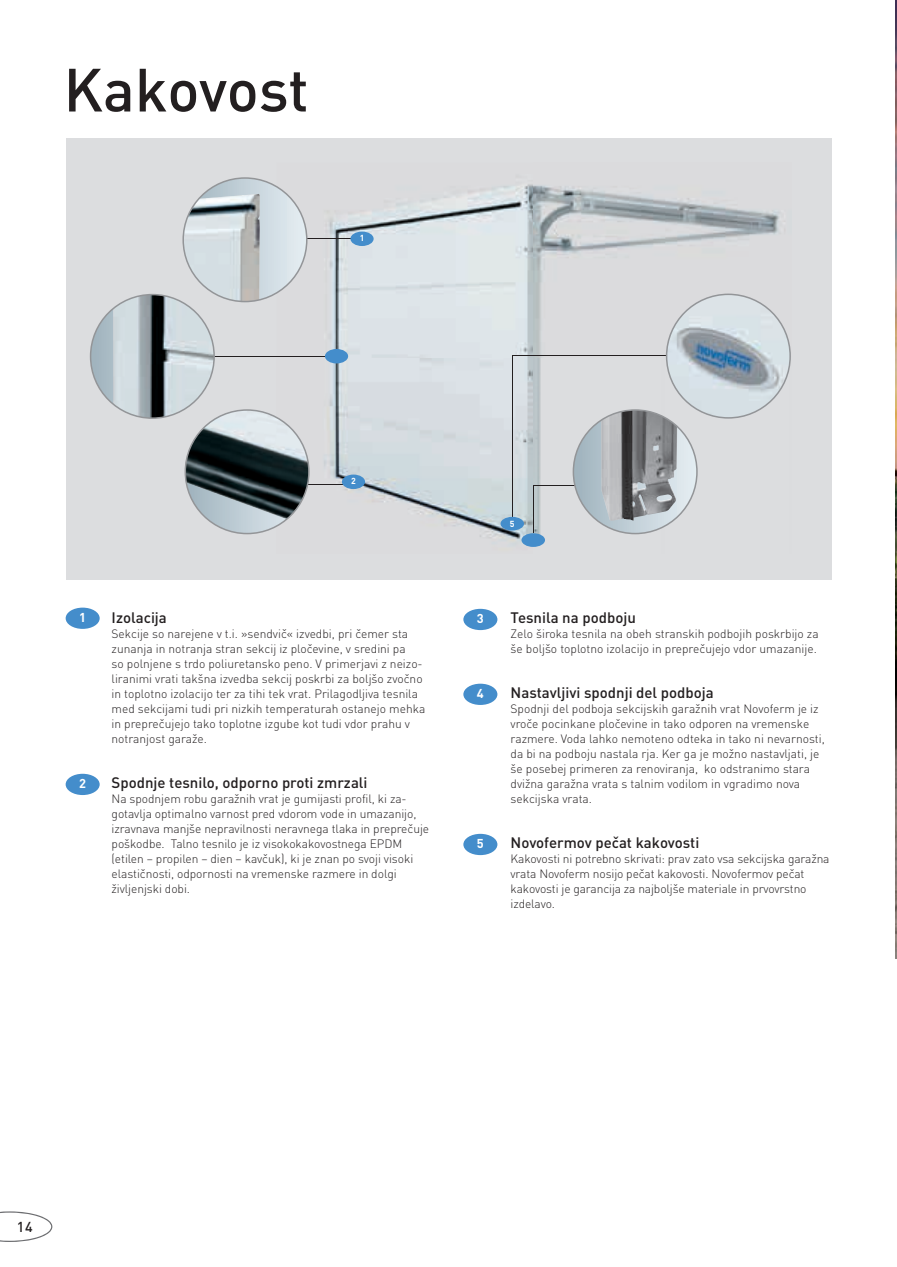
<style>
.page{position:relative;width:897px;height:1267px;background:#fff}
.page>*{position:absolute;margin:0;border:0;box-sizing:border-box;transform-origin:0 0}
.t1{font:500 60px "DIN Pro";letter-spacing:-.01em;color:#231f20}
.t2{font:500 15px "DIN Pro";color:#231f20}
.t3{font:500 14.25px "DIN Pro";color:#231f20}
.t4{font:700 12.75px "DIN Pro";color:#fff}
.t5{font:300 12px/15px "DIN Pro";color:#231f20}
.t6{font:700 8.7px "DIN Pro";color:#fff}
</style>
<div class="page">
<svg style="left:0;top:1211px;width:52px;height:31px"></svg>
<img style="left:895px;top:3px;width:2px;height:956px">
<div style="left:463px;top:609px;width:34px;height:21px;background:#448dcb;border-radius:50%"></div>
<div style="left:463px;top:683px;width:34px;height:22px;background:#448dcb;border-radius:50%"></div>
<div style="left:463px;top:834px;width:34px;height:21px;background:#448dcb;border-radius:50%"></div>
<div style="left:66px;top:607px;width:34px;height:22px;background:#448dcb;border-radius:50%"></div>
<div style="left:66px;top:773px;width:34px;height:22px;background:#448dcb;border-radius:50%"></div>
<div style="left:66px;top:138px;width:765px;height:441px;background:#dcdddf"></div>
<img style="left:309px;top:184px;width:476px;height:363px">
<hr style="left:143px;top:356px;width:182px;height:1px;background:#231f20">
<hr style="left:267px;top:484px;width:81px;height:1px;background:#231f20">
<hr style="left:512px;top:355px;width:169px;height:1px;background:#231f20">
<hr style="left:512px;top:355px;width:1px;height:162px;background:#231f20">
<hr style="left:533px;top:485px;width:52px;height:1px;background:#231f20">
<hr style="left:533px;top:485px;width:1px;height:48px;background:#231f20">
<hr style="left:272px;top:238px;width:78px;height:1px;background:#231f20">
<div style="left:500px;top:517px;width:24px;height:13px;background:#448dcb;border-radius:50%"></div>
<div style="left:350px;top:231px;width:23px;height:15px;background:#448dcb;border-radius:50%"></div>
<div style="left:325px;top:349px;width:23px;height:14px;background:#448dcb;border-radius:50%"></div>
<svg style="left:90px;top:177px;width:219px;height:357px"></svg>
<div style="left:342px;top:474px;width:23px;height:15px;background:#448dcb;border-radius:50%"></div>
<div style="left:521px;top:533px;width:24px;height:14px;background:#448dcb;border-radius:50%"></div>
<svg style="left:572px;top:293px;width:219px;height:241px"></svg>
<h1 class="t1" style="left:63px;top:49px;width:247px">Kakovost</h1>
<p class="t6" style="left:360px;top:232px;width:6px">1</p>
<p class="t6" style="left:351px;top:475px;width:6px">2</p>
<p class="t4" style="left:79px;top:608px;width:8px">1</p>
<p class="t4" style="left:79px;top:774px;width:8px">2</p>
<p class="t2" style="left:112px;top:607px;width:57px">Izolacija</p>
<p class="t5" style="left:112px;top:625px;width:315px">Sekcije so narejene v t.i. »sendvič« izvedbi, pri čemer sta zunanja in notranja stran sekcij iz pločevine, v sredini pa<br>so polnjene s trdo poliuretansko peno. V primerjavi z neizo&shy;liranimi vrati takšna izvedba sekcij poskrbi za boljšo zvočno in toplotno izolacijo ter za tihi tek vrat. Prilagodljiva tesnila med sekcijami tudi pri nizkih temperaturah ostanejo mehka in preprečujejo tako toplotne izgube kot tudi vdor prahu v notranjost garaže.</p>
<p class="t2" style="left:112px;top:772px;width:257px">Spodnje tesnilo, odporno proti zmrzali</p>
<p class="t5" style="left:112px;top:790px;width:319px">Na spodnjem robu garažnih vrat je gumijasti profil, ki za&shy;gotavlja optimalno varnost pred vdorom vode in umazanijo, izravnava manjše nepravilnosti neravnega tlaka in preprečuje poškodbe. Talno tesnilo je iz visokokakovostnega EPDM (etilen – propilen – dien – kavčuk), ki je znan po svoji visoki elastičnosti, odpornosti na vremenske razmere in dolgi življenjski dobi.</p>
<p class="t6" style="left:510px;top:517px;width:6px">5</p>
<p class="t4" style="left:477px;top:609px;width:8px">3</p>
<p class="t4" style="left:477px;top:684px;width:8px">4</p>
<p class="t4" style="left:477px;top:834px;width:8px">5</p>
<p class="t2" style="left:510px;top:607px;width:127px">Tesnila na podboju</p>
<p class="t5" style="left:510px;top:625px;width:309px">Zelo široka tesnila na obeh stranskih podbojih poskrbijo za še boljšo toplotno izolacijo in preprečujejo vdor umazanije.</p>
<p class="t2" style="left:510px;top:682px;width:205px">Nastavljivi spodnji del podboja</p>
<p class="t5" style="left:510px;top:700px;width:316px">Spodnji del podboja sekcijskih garažnih vrat Novoferm je iz vroče pocinkane pločevine in tako odporen na vremenske razmere. Voda lahko nemoteno odteka in tako ni nevarnosti, da bi na podboju nastala rja. Ker ga je možno nastavljati, je še posebej primeren za renoviranja, ko odstranimo stara dvižna garažna vrata s talnim vodilom in vgradimo nova sekcijska vrata.</p>
<p class="t2" style="left:510px;top:832px;width:190px">Novofermov pečat kakovosti</p>
<p class="t5" style="left:510px;top:850px;width:320px">Kakovosti ni potrebno skrivati: prav zato vsa sekcijska garažna vrata Novoferm nosijo pečat kakovosti. Novofermov pečat kakovosti je garancija za najboljše materiale in prvovrstno izdelavo.</p>
<p class="t3" style="left:17px;top:1216px;width:17px">14</p>
</div>
